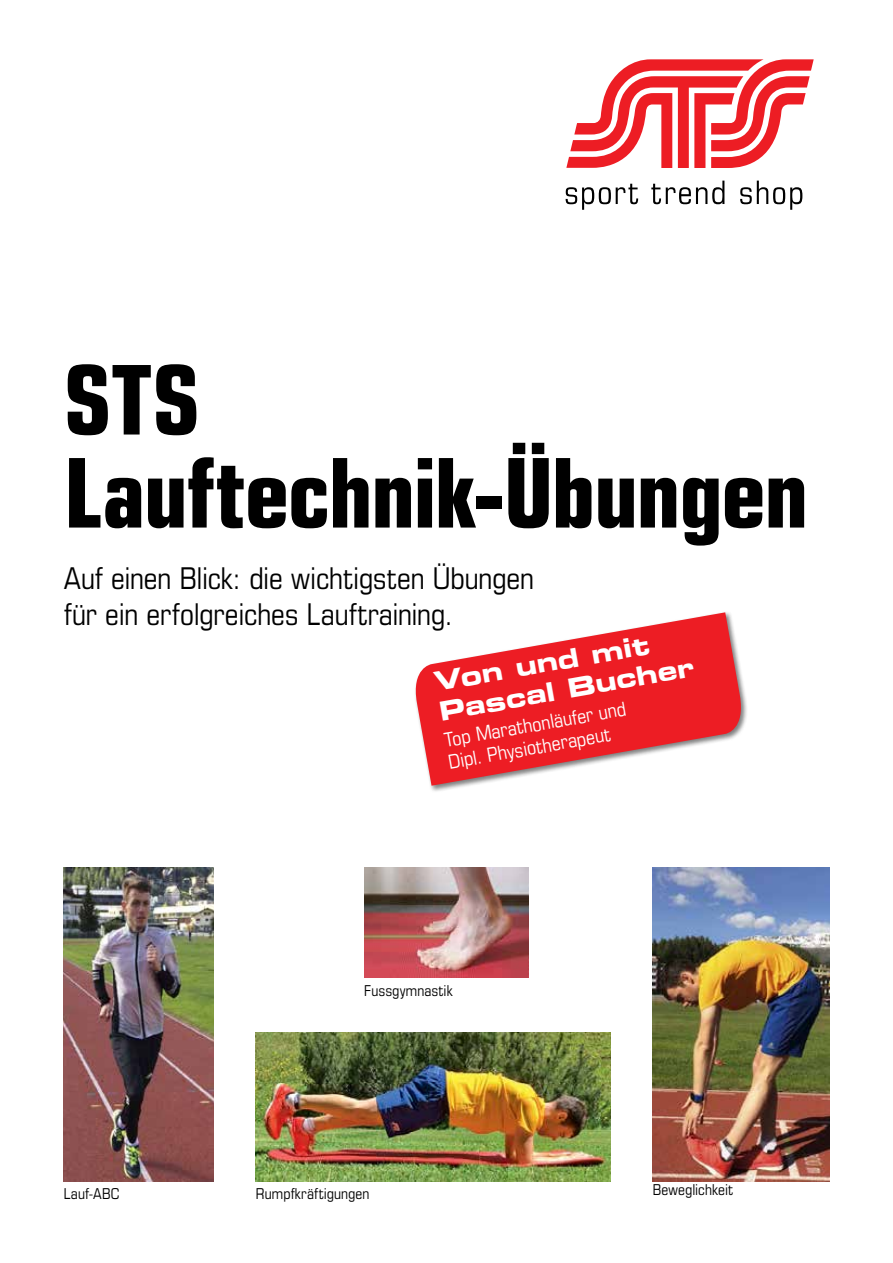
<style>
.page{position:relative;width:893px;height:1263px;background:#fff}
.page>*{position:absolute;margin:0;border:0;box-sizing:border-box;transform-origin:0 0}
.t1{font:700 condensed 96px/93px "Eurostile";letter-spacing:-.02em;color:#000}
.t2{font:condensed 30px/36px "Eurostile";letter-spacing:-.01em;color:#000}
.t3{font:26.4px/29.7px "Eurostile Bold Extended Two";color:#fff}
.t4{font:condensed 19.5px/22.5px "Eurostile LT Std";color:#fff}
.t5{font:condensed 15px "Eurostile";letter-spacing:.005em;color:#000}
</style>
<div class="page">
<svg style="left:566px;top:184px;width:72px;height:26px"></svg>
<svg style="left:651px;top:181px;width:73px;height:23px"></svg>
<svg style="left:740px;top:181px;width:62px;height:29px"></svg>
<svg style="left:566px;top:59px;width:248px;height:109px"></svg>
<svg style="left:415px;top:612px;width:331px;height:174px;fill:#ed1d24"></svg>
<img style="left:64px;top:867px;width:150px;height:315px">
<img style="left:653px;top:867px;width:176px;height:315px">
<img style="left:364px;top:867px;width:165px;height:111px">
<img style="left:256px;top:1033px;width:355px;height:149px">
<h1 class="t1" style="left:64px;top:353px;width:746px">STS<br>Lauftechnik-Übungen</h1>
<p class="t2" style="left:64px;top:560px;width:472px">Auf einen Blick: die wichtigsten Übungen für ein erfolgreiches Lauftraining.</p>
<p class="t3" style="left:432px;top:667px;width:260px;rotate:-10deg">Von und mit<br>Pascal Bucher</p>
<p class="t4" style="left:443px;top:729px;width:185px;rotate:-10deg">Top Marathonläufer und<br>Dipl. Physiotherapeut</p>
<p class="t5" style="left:364px;top:981px;width:90px">Fussgymnastik</p>
<p class="t5" style="left:64px;top:1185px;width:57px">Lauf-ABC</p>
<p class="t5" style="left:653px;top:1181px;width:82px">Beweglichkeit</p>
<p class="t5" style="left:256px;top:1185px;width:115px">Rumpfkräftigungen</p>
</div>
